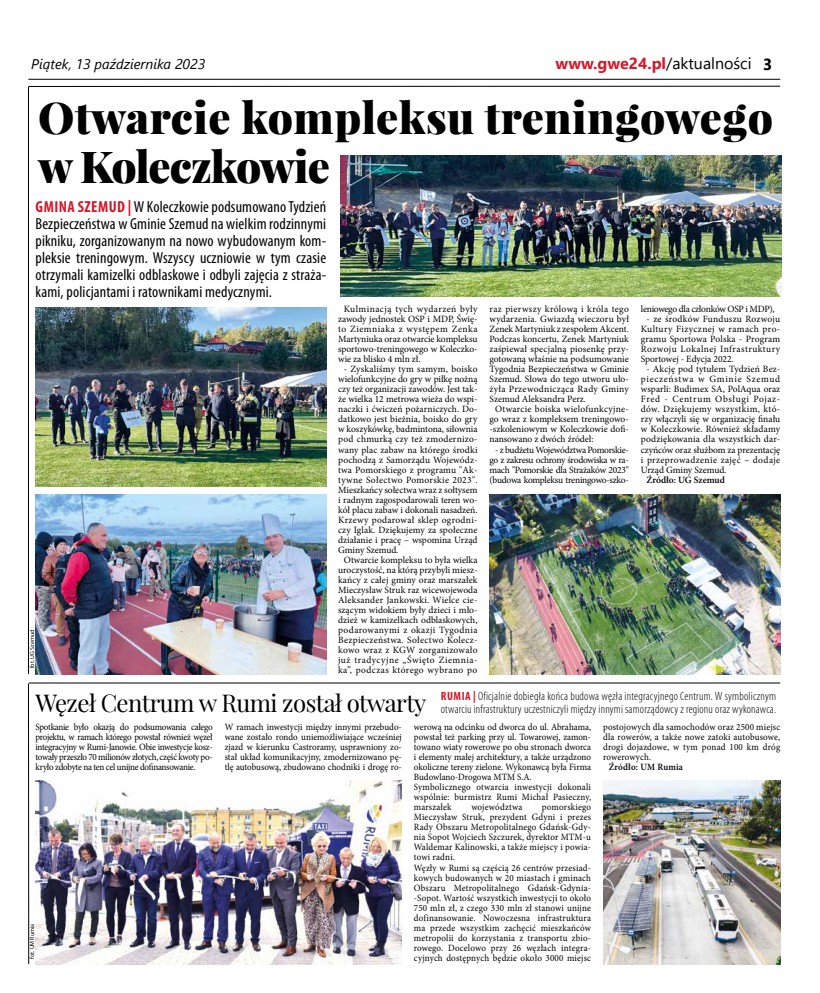
<style>
.page{position:relative;width:820px;height:993px;background:#fff}
.page>*{position:absolute;margin:0;border:0;box-sizing:border-box;transform-origin:0 0}
.t1{font:900 44px/49px "Playfair Display";letter-spacing:.005em;color:#000}
.t2{font:24px "Playfair Display";letter-spacing:-.025em;color:#000}
.t3{font:condensed 16px/17px "Myriad Pro";letter-spacing:.01em;color:#000;text-align:justify}
.t4{font:700 16px "Segoe UI";color:#d71728}
.t5{font:italic 14px "Segoe UI";color:#000}
.t6{font:300 condensed 12px/13px "Myriad Pro";letter-spacing:.015em;color:#000}
.t7{font:9.6px/10px "Minion Pro";letter-spacing:.005em;color:#000;text-align:justify}
.t8{font:9.6px/10px "Minion Pro";letter-spacing:.005em;color:#000;text-align:justify;scale:.94 1}
.t9{font:9.6px/10px "Minion Pro";letter-spacing:-.03em;color:#000;text-align:center}
.t10{font:9.6px "Minion Pro";letter-spacing:.03em;color:#000}
.t11{font:9.6px "Minion Pro";letter-spacing:.025em;color:#000}
.t12{font:9.6px "Minion Pro";letter-spacing:.05em;color:#000}
.t13{font:9.6px "Minion Pro";letter-spacing:.035em;color:#000}
.t14{font:9.6px "Minion Pro";letter-spacing:.04em;color:#000}
.t15{font:9.6px "Minion Pro";letter-spacing:.045em;color:#000}
.t16{font:600 9.6px "Minion Pro";letter-spacing:.005em;color:#000}
.t17{font:600 9.6px "Minion Pro";letter-spacing:.005em;color:#000;scale:.94 1}
.t18{font:6px "Myriad Pro";color:#000}
.s1{font-weight:400;color:#000}
.s2{color:#000}
.s3{font-weight:700;color:#d71728}
</style>
<div class="page">
<hr style="left:28px;top:79px;width:752px;height:1px;background:#000">
<hr style="left:28px;top:86px;width:752px;height:1px;background:#000">
<hr style="left:28px;top:87px;width:1px;height:587px;background:#000">
<img style="left:341px;top:155px;width:440px;height:142px">
<img style="left:35px;top:307px;width:291px;height:179px">
<img style="left:35px;top:495px;width:291px;height:179px">
<img style="left:489px;top:495px;width:290px;height:179px">
<hr style="left:29px;top:682px;width:751px;height:1px;background:#000">
<hr style="left:28px;top:683px;width:1px;height:280px;background:#000">
<img style="left:603px;top:780px;width:177px;height:184px">
<img style="left:35px;top:780px;width:366px;height:184px">
<h3 class="t5" style="left:31px;top:51px;width:175px">Piątek, 13 października 2023</h3>
<h3 class="t4" style="left:555px;top:49px;width:218px">www.gwe24.pl<span class="s1">/aktualności</span> <span class="s2">3</span></h3>
<h1 class="t1" style="left:38px;top:93px;width:736px">Otwarcie kompleksu treningowego w Koleczkowie</h1>
<p class="t3" style="left:35px;top:198px;width:292px"><span class="s3">GMINA SZEMUD |</span> W Koleczkowie podsumowano Tydzień Bezpieczeństwa w Gminie Szemud na wielkim rodzinnymi pikniku, zorganizowanym na nowo wybudowanym kom&shy;pleksie treningowym. Wszyscy uczniowie w tym czasie otrzymali kamizelki odblaskowe i odbyli zajęcia z straża&shy;kami, policjantami i ratownikami medycznymi.</p>
<p class="t18" style="left:28px;top:668px;width:40px;rotate:-90deg">fot. UG Szemud</p>
<p class="t7" style="left:338px;top:304px;width:141px;text-indent:6px">Kulminacją tych wydarzeń były zawody jednostek OSP i MDP, Świę&shy;to Ziemniaka z występem Zenka Martyniuka oraz otwarcie kompleksu sportowo-treningowego w Koleczko&shy;wie za blisko 4 mln zł.</p>
<p class="t7" style="left:344px;top:364px;width:135px">- Zyskaliśmy tym samym, boisko</p>
<p class="t7" style="left:338px;top:374px;width:141px">wielofunkcyjne do gry w piłkę nożną</p>
<p class="t7" style="left:338px;top:384px;width:141px">czy też organizacji zawodów. Jest tak-</p>
<p class="t7" style="left:338px;top:394px;width:141px">że wielka 12 metrowa wieża do wspi-</p>
<p class="t7" style="left:338px;top:404px;width:141px">naczki i ćwiczeń pożarniczych. Do-</p>
<p class="t7" style="left:338px;top:414px;width:141px">datkowo jest bieżnia, boisko do gry</p>
<p class="t7" style="left:338px;top:424px;width:141px">w koszykówkę, badmintona, siłownia</p>
<p class="t7" style="left:338px;top:434px;width:141px">pod chmurką czy też zmodernizo-</p>
<p class="t7" style="left:338px;top:444px;width:141px">wany plac zabaw na którego środki</p>
<p class="t7" style="left:338px;top:454px;width:141px">pochodzą z Samorządu Wojewódz-</p>
<p class="t7" style="left:338px;top:464px;width:141px">twa Pomorskiego z programu "Ak-</p>
<p class="t10" style="left:338px;top:473px;width:141px">tywne Sołectwo Pomorskie 2023".</p>
<p class="t7" style="left:338px;top:484px;width:141px">Mieszkańcy sołectwa wraz z sołtysem</p>
<p class="t7" style="left:338px;top:494px;width:141px">i radnym zagospodarowali teren wo-</p>
<p class="t7" style="left:338px;top:504px;width:141px">kół placu zabaw i dokonali nasadzeń.</p>
<p class="t11" style="left:338px;top:513px;width:141px">Krzewy podarował sklep ogrodni-</p>
<p class="t7" style="left:338px;top:524px;width:141px">czy Iglak. Dziękujemy za społeczne</p>
<p class="t7" style="left:338px;top:534px;width:141px">działanie i pracę – wspomina Urząd</p>
<p class="t7" style="left:338px;top:544px;width:62px">Gminy Szemud.</p>
<p class="t7" style="left:344px;top:554px;width:135px">Otwarcie kompleksu to była wielka</p>
<p class="t7" style="left:338px;top:564px;width:141px">uroczystość, na którą przybyli miesz-</p>
<p class="t7" style="left:338px;top:574px;width:141px">kańcy z całej gminy oraz marszałek</p>
<p class="t7" style="left:338px;top:584px;width:141px">Mieczysław Struk raz wicewojewoda</p>
<p class="t7" style="left:338px;top:594px;width:141px">Aleksander Jankowski. Wielce cie-</p>
<p class="t7" style="left:338px;top:604px;width:141px">szącym widokiem były dzieci i mło-</p>
<p class="t7" style="left:338px;top:614px;width:141px">dzież w kamizelkach odblaskowych,</p>
<p class="t14" style="left:338px;top:623px;width:141px">podarowanymi z okazji Tygodnia</p>
<p class="t10" style="left:338px;top:633px;width:141px">Bezpieczeństwa. Sołectwo Kolecz-</p>
<p class="t10" style="left:338px;top:643px;width:141px">kowo wraz z KGW zorganizowało</p>
<p class="t12" style="left:338px;top:653px;width:141px">już tradycyjne „Święto Ziemnia-</p>
<p class="t15" style="left:338px;top:663px;width:141px">ka”, podczas którego wybrano po</p>
<p class="t13" style="left:489px;top:303px;width:141px">raz pierwszy królową i króla tego</p>
<p class="t7" style="left:489px;top:314px;width:141px">wydarzenia. Gwiazdą wieczoru był</p>
<p class="t7" style="left:489px;top:324px;width:141px">Zenek Martyniuk z zespołem Akcent.</p>
<p class="t7" style="left:489px;top:334px;width:141px">Podczas koncertu, Zenek Martyniuk</p>
<p class="t7" style="left:489px;top:344px;width:141px">zaśpiewał specjalną piosenkę przy-</p>
<p class="t7" style="left:489px;top:354px;width:141px">gotowaną właśnie na podsumowanie</p>
<p class="t7" style="left:489px;top:364px;width:141px">Tygodnia Bezpieczeństwa w Gminie</p>
<p class="t7" style="left:489px;top:374px;width:141px">Szemud. Słowa do tego utworu uło-</p>
<p class="t10" style="left:489px;top:383px;width:141px">żyła Przewodnicząca Rady Gminy</p>
<p class="t7" style="left:489px;top:394px;width:98px">Szemud Aleksandra Perz.</p>
<p class="t11" style="left:495px;top:403px;width:135px">Otwarcie boiska wielofunkcyjne-</p>
<p class="t7" style="left:489px;top:414px;width:141px">go wraz z kompleksem treningowo-</p>
<p class="t7" style="left:489px;top:424px;width:141px">-szkoleniowym w Koleczkowie dofi-</p>
<p class="t7" style="left:489px;top:434px;width:106px">nansowano z dwóch źródeł:</p>
<p class="t9" style="left:489px;top:444px;width:141px">- z budżetu Województwa Pomorskie&shy;go z zakresu ochrony środowiska w ra&shy;mach "Pomorskie dla Strażaków 2023" (budowa kompleksu treningowo-szko-</p>
<p class="t9" style="left:640px;top:304px;width:135px">leniowego dla członków OSP i MDP),</p>
<p class="t7" style="left:640px;top:314px;width:141px;text-indent:6px">- ze środków Funduszu Rozwoju Kultury Fizycznej w ramach pro&shy;gramu Sportowa Polska - Program Rozwoju Lokalnej Infrastruktury Sportowej - Edycja 2022.</p>
<p class="t7" style="left:640px;top:364px;width:141px;text-indent:6px">- Akcję pod tytułem Tydzień Bez&shy;pieczeństwa w Gminie Szemud wsparli: Budimex SA, PolAqua oraz Fred - Centrum Obsługi Pojaz&shy;dów. Dziękujemy wszystkim, któ&shy;rzy włączyli się w organizację finału w Koleczkowie. Również składamy podziękowania dla wszystkich dar&shy;czyńców oraz służbom za prezentację i przeprowadzenie zajęć – dodaje Urząd Gminy Szemud.</p>
<p class="t16" style="left:646px;top:472px;width:80px">Źródło: UG Szemud</p>
<h2 class="t2" style="left:36px;top:687px;width:392px">Węzeł Centrum w Rumi został otwarty</h2>
<p class="t6" style="left:440px;top:689px;width:337px"><span class="s3">RUMIA |</span> Oficjalnie dobiegła końca budowa węzła integracyjnego Centrum. W symbolicznym otwarciu infrastruktury uczestniczyli między innymi samorządowcy z regionu oraz wykonawca.</p>
<p class="t8" style="left:35px;top:722px;width:190px">Spotkanie było okazją do podsumowania całego projektu, w ramach którego powstał również węzeł integracyjny w Rumi-Janowie. Obie inwestycje kosz&shy;towały przeszło 70 milionów złotych, część kwoty po&shy;kryło zdobyte na ten cel unijne dofinansowanie.</p>
<p class="t8" style="left:224px;top:722px;width:190px">W ramach inwestycji między innymi przebudo&shy;wane zostało rondo uniemożliwiające wcześniej zjazd w kierunku Castroramy, usprawniony zo&shy;stał układ komunikacyjny, zmodernizowano pę&shy;tlę autobusową, zbudowano chodniki i drogę ro-</p>
<p class="t8" style="left:413px;top:722px;width:190px;text-align:left">werową na odcinku od dworca do ul. Abrahama, powstał też parking przy ul. Towarowej, zamon&shy;towano wiaty rowerowe po obu stronach dworca i elementy małej architektury, a także urządzono okoliczne tereny zielone. Wykonawcą była Firma Budowlano-Drogowa MTM S.A.<br>Symbolicznego otwarcia inwestycji dokonali wspólnie: burmistrz Rumi Michał Pasieczny, marszałek</p>
<p class="t8" style="left:413px;top:802px;width:190px;text-align:left;text-indent:128px">pomorskiego Mieczysław Struk, prezydent Gdyni i prezes Rady Obszaru Metropolitalnego Gdańsk-Gdy&shy;nia Sopot Wojciech Szczurek, dyrektor MTM-u Waldemar Kalinowski, a także miejscy i powia&shy;towi radni.<br>Węzły w Rumi są częścią 26 centrów przesiad&shy;kowych budowanych w 20 miastach i gminach Obszaru Metropolitalnego Gdańsk-Gdynia--Sopot. Wartość wszystkich inwestycji to około 750 mln zł, z czego 330 mln zł stanowi unijne dofinansowanie. Nowoczesna infrastruktura ma przede wszystkim zachęcić mieszkańców metropolii do korzystania z transportu zbio&shy;rowego. Docelowo przy 26 węzłach integra&shy;cyjnych dostępnych będzie około 3000 miejsc</p>
<p class="t8" style="left:471px;top:802px;width:56px">województwa</p>
<p class="t18" style="left:28px;top:958px;width:37px;rotate:-90deg">fot. UM Rumia</p>
<p class="t8" style="left:602px;top:722px;width:190px">postojowych dla samochodów oraz 2500 miejsc dla rowerów, a także nowe zatoki autobusowe, drogi dojazdowe, w tym ponad 100 km dróg rowerowych.</p>
<p class="t17" style="left:608px;top:760px;width:81px">Źródło: UM Rumia</p>
</div>
